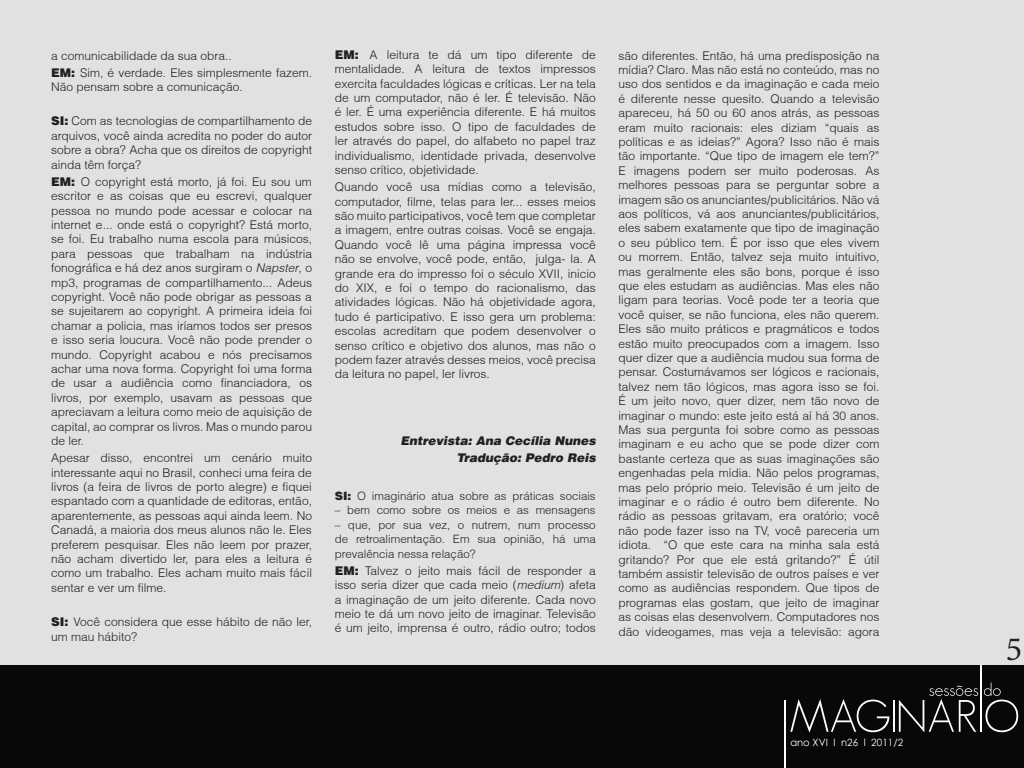
<style>
.page{position:relative;width:1024px;height:768px;background:#fff}
.page>*{position:absolute;margin:0;border:0;box-sizing:border-box;transform-origin:0 0}
.t1{font:45px "Daun Penh";color:#231f20}
.Estilo_de_parágrafo{font:300 12px/14.4px "Helvetica";color:#231f20;text-align:justify}
.Estilo_de_parágrafo-2{font:italic 900 12px "Helvetica";color:#231f20}
.Estilo_de_parágrafo-3{font:300 11.5px/14.4px "Helvetica";color:#222;text-align:justify}
.t2{font:10px "Century Gothic";color:#fff}
.s1{font-weight:900}
.s2{font-style:italic}
</style>
<div class="page">
<div style="left:0;top:0;width:1024px;height:673px;background:#e0e1e3"></div>
<div style="left:0;top:666px;width:1024px;height:102px;background:#070808"></div>
<hr style="left:784px;top:700px;width:2px;height:68px;background:#fff">
<svg style="left:790px;top:699px;width:99px;height:34px"></svg>
<hr style="left:893px;top:700px;width:2px;height:32px;background:#fff">
<hr style="left:980px;top:665px;width:2px;height:67px;background:#fff">
<svg style="left:899px;top:686px;width:79px;height:46px"></svg>
<svg style="left:984px;top:683px;width:34px;height:49px"></svg>
<p class="Estilo_de_parágrafo" style="left:51px;top:48px;width:182px">a comunicabilidade da sua obra..</p>
<p class="Estilo_de_parágrafo" style="left:51px;top:65px;width:263px"><span class="s1">EM:</span> Sim, é verdade. Eles simplesmente fazem.<br>Não pensam sobre a comunicação.</p>
<p class="Estilo_de_parágrafo" style="left:51px;top:114px;width:263px"><span class="s1">SI:</span> Com as tecnologias de compartilhamento de arquivos, você ainda acredita no poder do autor sobre a obra? Acha que os direitos de copyright ainda têm força?</p>
<p class="Estilo_de_parágrafo" style="left:51px;top:174px;width:263px"><span class="s1">EM:</span> O copyright está morto, já foi. Eu sou um escritor e as coisas que eu escrevi, qualquer pessoa no mundo pode acessar e colocar na internet e... onde está o copyright? Está morto, se foi. Eu trabalho numa escola para músicos, para pessoas que trabalham na indústria fonográfica e há dez anos surgiram o <span class="s2">Napster</span>, o mp3, programas de compartilhamento... Adeus copyright. Você não pode obrigar as pessoas a se sujeitarem ao copyright. A primeira ideia foi chamar a policia, mas iríamos todos ser presos e isso seria loucura. Você não pode prender o mundo. Copyright acabou e nós precisamos achar uma nova forma. Copyright foi uma forma de usar a audiência como financiadora, os livros, por exemplo, usavam as pessoas que apreciavam a leitura como meio de aquisição de capital, ao comprar os livros. Mas o mundo parou de ler.</p>
<p class="Estilo_de_parágrafo" style="left:51px;top:451px;width:263px">Apesar disso, encontrei um cenário muito interessante aqui no Brasil, conheci uma feira de livros (a feira de livros de porto alegre) e fiquei espantado com a quantidade de editoras, então, aparentemente, as pessoas aqui ainda leem. No Canadá, a maioria dos meus alunos não le. Eles preferem pesquisar. Eles não leem por prazer, não acham divertido ler, para eles a leitura é como um trabalho. Eles acham muito mais fácil sentar e ver um filme.</p>
<p class="Estilo_de_parágrafo" style="left:51px;top:615px;width:263px"><span class="s1">SI:</span> Você considera que esse hábito de não ler, um mau hábito?</p>
<p class="Estilo_de_parágrafo" style="left:335px;top:47px;width:263px"><span class="s1">EM:</span> A leitura te dá um tipo diferente de mentalidade. A leitura de textos impressos exercita faculdades lógicas e críticas. Ler na tela de um computador, não é ler. É televisão. Não é ler. É uma experiência diferente. E há muitos estudos sobre isso. O tipo de faculdades de ler através do papel, do alfabeto no papel traz individualismo, identidade privada, desenvolve senso crítico, objetividade.</p>
<p class="Estilo_de_parágrafo" style="left:335px;top:180px;width:263px">Quando você usa mídias como a televisão, computador, filme, telas para ler... esses meios são muito participativos, você tem que completar a imagem, entre outras coisas. Você se engaja.<br>Quando você lê uma página impressa você não se envolve, você pode, então, julga- la. A grande era do impresso foi o século XVII, inicio do XIX, e foi o tempo do racionalismo, das atividades lógicas. Não há objetividade agora, tudo é participativo. E isso gera um problema: escolas acreditam que podem desenvolver o senso crítico e objetivo dos alunos, mas não o podem fazer através desses meios, você precisa da leitura no papel, ler livros.</p>
<p class="Estilo_de_parágrafo-2" style="left:401px;top:433px;width:197px">Entrevista: Ana Cecília Nunes</p>
<p class="Estilo_de_parágrafo-2" style="left:456px;top:450px;width:141px">Tradução: Pedro Reis</p>
<p class="Estilo_de_parágrafo-3" style="left:335px;top:489px;width:262px"><span class="s1">SI:</span> O imaginário atua sobre as práticas sociais</p>
<p class="Estilo_de_parágrafo-3" style="left:335px;top:503px;width:263px">– bem como sobre os meios e as mensagens</p>
<p class="Estilo_de_parágrafo-3" style="left:335px;top:517px;width:263px">– que, por sua vez, o nutrem, num processo de retroalimentação. Em sua opinião, há uma prevalência nessa relação?</p>
<p class="Estilo_de_parágrafo" style="left:335px;top:563px;width:263px"><span class="s1">EM:</span> Talvez o jeito mais fácil de responder a isso seria dizer que cada meio (<span class="s2">medium</span>) afeta a imaginação de um jeito diferente. Cada novo meio te dá um novo jeito de imaginar. Televisão é um jeito, imprensa é outro, rádio outro; todos</p>
<p class="Estilo_de_parágrafo" style="left:618px;top:48px;width:263px">são diferentes. Então, há uma predisposição na mídia? Claro. Mas não está no conteúdo, mas no uso dos sentidos e da imaginação e cada meio é diferente nesse quesito. Quando a televisão apareceu, há 50 ou 60 anos atrás, as pessoas eram muito racionais: eles diziam “quais as políticas e as ideias?” Agora? Isso não é mais tão importante. “Que tipo de imagem ele tem?” E imagens podem ser muito poderosas. As melhores pessoas para se perguntar sobre a imagem são os anunciantes/publicitários. Não vá aos políticos, vá aos anunciantes/publicitários, eles sabem exatamente que tipo de imaginação o seu público tem. É por isso que eles vivem ou morrem. Então, talvez seja muito intuitivo, mas geralmente eles são bons, porque é isso que eles estudam as audiências. Mas eles não ligam para teorias. Você pode ter a teoria que você quiser, se não funciona, eles não querem.<br>Eles são muito práticos e pragmáticos e todos estão muito preocupados com a imagem. Isso quer dizer que a audiência mudou sua forma de pensar. Costumávamos ser lógicos e racionais, talvez nem tão lógicos, mas agora isso se foi.<br>É um jeito novo, quer dizer, nem tão novo de imaginar o mundo: este jeito está aí há 30 anos.<br>Mas sua pergunta foi sobre como as pessoas imaginam e eu acho que se pode dizer com bastante certeza que as suas imaginações são engenhadas pela mídia. Não pelos programas, mas pelo próprio meio. Televisão é um jeito de imaginar e o rádio é outro bem diferente. No rádio as pessoas gritavam, era oratório; você não pode fazer isso na TV, você pareceria um idiota. “O que este cara na minha sala está gritando? Por que ele está gritando?” É útil também assistir televisão de outros países e ver como as audiências respondem. Que tipos de programas elas gostam, que jeito de imaginar as coisas elas desenvolvem. Computadores nos dão videogames, mas veja a televisão: agora</p>
<p class="t2" style="left:790px;top:735px;width:114px">ano XVI l n26 l 2011/2</p>
<h1 class="t1" style="left:1007px;top:616px;width:16px">5</h1>
</div>
